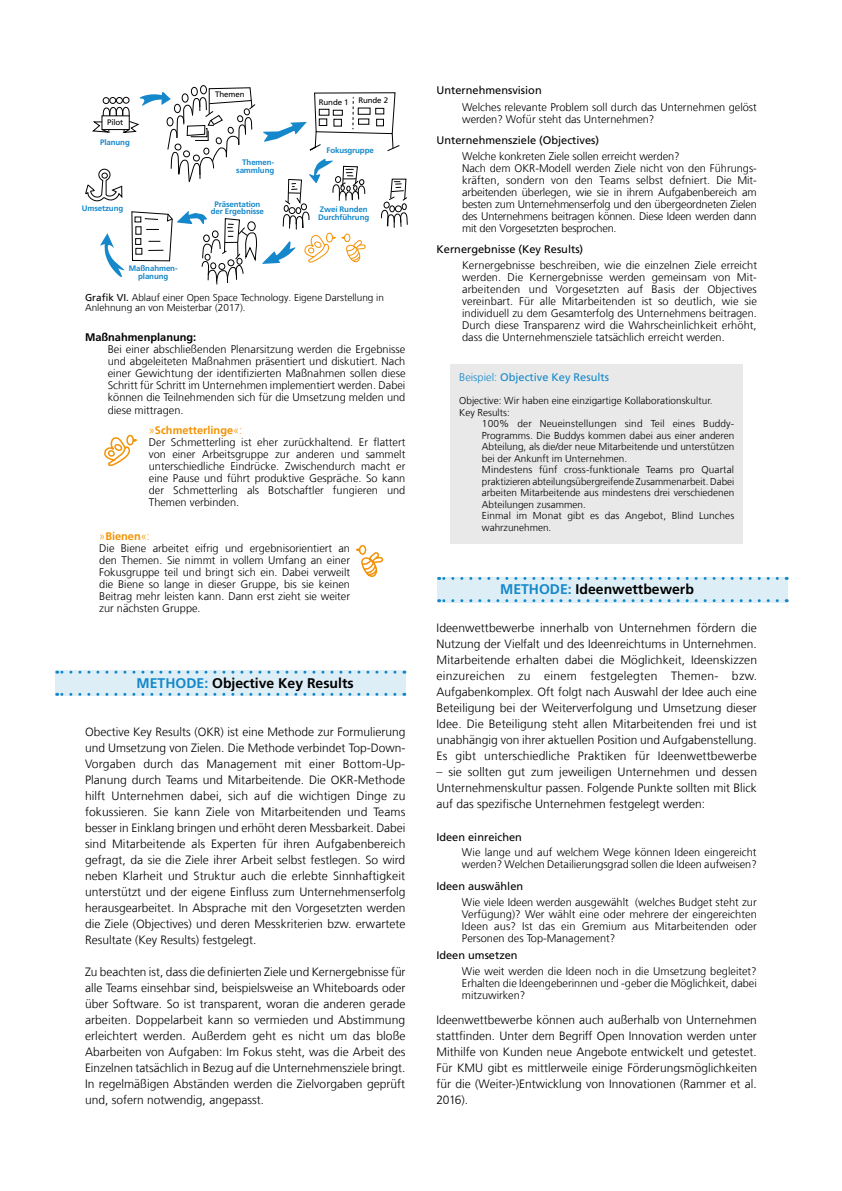
<style>
.page{position:relative;width:842px;height:1191px;background:#fff}
.page>*{position:absolute;margin:0;border:0;box-sizing:border-box;transform-origin:0 0}
.t1{font:700 14px "Frutiger LT Com";color:#000}
.Fließtext_Blocksatz{font:300 12px/16px "Frutiger LT Com";color:#000;text-align:justify}
.Absatzformat_7{font:300 11px/12px "Frutiger LT Com";color:#000;text-align:justify}
.Absatzformat_1{font:300 11px/12px "Frutiger LT Com";color:#000;text-align:justify}
.t2{font:11px "Frutiger LT Com";color:#000}
.BeispielTEXT{font:11px "Frutiger LT Com";color:#1488ca}
.t3{font:700 11px "Frutiger LT Com";color:#f39200}
.t4{font:700 11px "Frutiger LT Com";color:#000}
.Absatzformat_1-2{font:300 10px/11.5px "Frutiger LT Com";color:#000;text-align:justify}
.BeispielTEXT-2{font:300 10px "Frutiger LT Com";color:#000}
.t5{font:700 7.9px/7.4px "Frutiger LT Com";letter-spacing:-.015em;color:#1488ca;text-align:center}
.t6{font:7.9px "Frutiger LT Com";letter-spacing:-.015em;color:#000}
.t7{font:300 6.9px "Frutiger LT Com";color:#000}
.s1{font-weight:400}
.s2{font-weight:300}
.s3{color:#1488ca}
</style>
<div class="page">
<div style="left:451px;top:364px;width:292px;height:180px;background:#e9e9e9"></div>
<div style="left:55px;top:670px;width:350px;height:26px;background:#deeef7"></div>
<svg style="left:57px;top:693px;width:338px;height:3px"></svg>
<svg style="left:57px;top:670px;width:338px;height:3px"></svg>
<svg style="left:355px;top:545px;width:29px;height:32px"></svg>
<svg style="left:104px;top:434px;width:34px;height:33px"></svg>
<div style="left:437px;top:577px;width:351px;height:25px;background:#deeef7"></div>
<svg style="left:439px;top:599px;width:338px;height:3px"></svg>
<svg style="left:439px;top:577px;width:338px;height:3px"></svg>
<div style="left:200px;top:85px;width:7px;height:9px;border:1px solid #010202;border-radius:50%"></div>
<svg style="left:85px;top:87px;width:323px;height:198px"></svg>
<p class="t6" style="left:215px;top:90px;width:31px">Themen</p>
<p class="t2" style="left:437px;top:84px;width:107px">Unternehmensvision</p>
<p class="Absatzformat_7" style="left:462px;top:101px;width:296px">Welches relevante Problem soll durch das Unternehmen gelöst werden? Wofür steht das Unternehmen?</p>
<p class="t2" style="left:437px;top:133px;width:164px">Unternehmensziele (Objectives)</p>
<p class="Absatzformat_7" style="left:462px;top:150px;width:219px">Welche konkreten Ziele sollen erreicht werden?</p>
<p class="Absatzformat_7" style="left:462px;top:162px;width:296px">Nach dem OKR-Modell werden Ziele nicht von den Führungs&shy;kräften, sondern von den Teams selbst defniert. Die Mit&shy;arbeitenden überlegen, wie sie in ihrem Aufgabenbereich am besten zum Unternehmenserfolg und den übergeordneten Zielen des Unternehmens beitragen können. Diese Ideen werden dann mit den Vorgesetzten besprochen.</p>
<p class="t2" style="left:437px;top:242px;width:148px">Kernergebnisse (Key Results)</p>
<p class="Absatzformat_7" style="left:462px;top:259px;width:296px">Kernergebnisse beschreiben, wie die einzelnen Ziele erreicht werden. Die Kernergebnisse werden gemeinsam von Mit&shy;arbeitenden und Vorgesetzten auf Basis der Objectives vereinbart. Für alle Mitarbeitenden ist so deutlich, wie sie individuell zu dem Gesamterfolg des Unternehmens beitragen.<br>Durch diese Transparenz wird die Wahrscheinlichkeit erhöht, dass die Unternehmensziele tatsächlich erreicht werden.</p>
<p class="t6" style="left:319px;top:96px;width:71px">Runde 1 Runde 2</p>
<p class="t6" style="left:107px;top:118px;width:18px">Pilot</p>
<p class="t5" style="left:100px;top:139px;width:31px">Planung</p>
<p class="t5" style="left:326px;top:146px;width:49px">Fokusgruppe</p>
<p class="t5" style="left:236px;top:158px;width:39px;line-height:7.9px;text-align:right">Themen&shy;sammlung</p>
<p class="t5" style="left:211px;top:201px;width:55px">Präsentation der Ergebnisse</p>
<p class="t5" style="left:82px;top:205px;width:43px">Umsetzung</p>
<p class="t5" style="left:318px;top:205px;width:53px;line-height:7.9px;text-align:left">Zwei Runden<br>Durchführung</p>
<p class="t5" style="left:129px;top:265px;width:50px">Maßnahmen&shy;planung</p>
<p class="Absatzformat_1-2" style="left:85px;top:292px;width:300px"><span class="s1">Grafik VI.</span> Ablauf einer Open Space Technology. Eigene Darstellung in</p>
<p class="Absatzformat_1-2" style="left:85px;top:302px;width:162px">Anlehnung an von Meisterbar (2017).</p>
<p class="t7" style="left:85px;top:299px;width:326px"><span class="s1">Abbildung 57:</span> Ablauf einer Open-Space-Technology. Eigene Darstellung nach https://youtu.be/hJpTQpLLK7E.</p>
<p class="t4" style="left:85px;top:331px;width:113px">Maßnahmenplanung:</p>
<p class="Absatzformat_1" style="left:108px;top:343px;width:299px">Bei einer abschließenden Plenarsitzung werden die Ergebnisse und abgeleiteten Maßnahmen präsentiert und diskutiert. Nach einer Gewichtung der identifizierten Maßnahmen sollen diese Schritt für Schritt im Unternehmen implementiert werden. Dabei können die Teilnehmenden sich für die Umsetzung melden und</p>
<p class="Absatzformat_1" style="left:108px;top:404px;width:77px">diese mittragen.</p>
<p class="BeispielTEXT" style="left:459px;top:371px;width:151px"><span class="s2">Beispiel:</span> Objective Key Results</p>
<p class="BeispielTEXT-2" style="left:459px;top:395px;width:255px">Objective: Wir haben eine einzigartige Kollaborationskultur.</p>
<p class="BeispielTEXT-2" style="left:459px;top:406px;width:52px">Key Results:</p>
<p class="Absatzformat_1-2" style="left:482px;top:418px;width:254px">100% der Neueinstellungen sind Teil eines Buddy-Programms. Die Buddys kommen dabei aus einer anderen Abteilung, als die/der neue Mitarbeitende und unterstützen bei der Ankunft im Unternehmen.</p>
<p class="Absatzformat_1-2" style="left:482px;top:464px;width:254px">Mindestens fünf cross-funktionale Teams pro Quartal praktizieren abteilungsübergreifende Zusammenarbeit. Dabei arbeiten Mitarbeitende aus mindestens drei verschiedenen Abteilungen zusammen.</p>
<p class="Absatzformat_1-2" style="left:482px;top:510px;width:254px">Einmal im Monat gibt es das Angebot, Blind Lunches wahrzunehmen.</p>
<p class="t3" style="left:149px;top:424px;width:95px"><span class="s2">»</span>Schmetterlinge<span class="s2">«:</span></p>
<p class="Absatzformat_7" style="left:149px;top:436px;width:258px">Der Schmetterling ist eher zurückhaltend. Er flattert von einer Arbeitsgruppe zur anderen und sammelt unterschiedliche Eindrücke. Zwischendurch macht er eine Pause und führt produktive Gespräche. So kann der Schmetterling als Botschaftler fungieren und Themen verbinden.</p>
<p class="t3" style="left:99px;top:530px;width:52px"><span class="s2">»</span>Bienen<span class="s2">«:</span></p>
<p class="Absatzformat_7" style="left:99px;top:542px;width:252px">Die Biene arbeitet eifrig und ergebnisorientiert an den Themen. Sie nimmt in vollem Umfang an einer Fokusgruppe teil und bringt sich ein. Dabei verweilt die Biene so lange in dieser Gruppe, bis sie keinen Beitrag mehr leisten kann. Dann erst zieht sie weiter zur nächsten Gruppe.</p>
<p class="t1" style="left:500px;top:580px;width:195px"><span class="s3">METHODE:</span> Ideenwettbewerb</p>
<p class="t1" style="left:137px;top:675px;width:219px"><span class="s3">METHODE:</span> Objective Key Results</p>
<p class="Fließtext_Blocksatz" style="left:85px;top:724px;width:322px">Obective Key Results (OKR) ist eine Methode zur Formulierung und Umsetzung von Zielen. Die Methode verbindet Top-Down-Vorgaben durch das Management mit einer Bottom-Up-Planung durch Teams und Mitarbeitende. Die OKR-Methode hilft Unternehmen dabei, sich auf die wichtigen Dinge zu fokussieren. Sie kann Ziele von Mitarbeitenden und Teams besser in Einklang bringen und erhöht deren Messbarkeit. Dabei sind Mitarbeitende als Experten für ihren Aufgabenbereich gefragt, da sie die Ziele ihrer Arbeit selbst festlegen. So wird neben Klarheit und Struktur auch die erlebte Sinnhaftigkeit unterstützt und der eigene Einfluss zum Unternehmenserfolg herausgearbeitet. In Absprache mit den Vorgesetzten werden die Ziele (Objectives) und deren Messkriterien bzw. erwartete Resultate (Key Results) festgelegt.</p>
<p class="Fließtext_Blocksatz" style="left:85px;top:964px;width:322px">Zu beachten ist, dass die definierten Ziele und Kernergebnisse für alle Teams einsehbar sind, beispielsweise an Whiteboards oder über Software. So ist transparent, woran die anderen gerade arbeiten. Doppelarbeit kann so vermieden und Abstimmung erleichtert werden. Außerdem geht es nicht um das bloße Abarbeiten von Aufgaben: Im Fokus steht, was die Arbeit des Einzelnen tatsächlich in Bezug auf die Unternehmensziele bringt.<br>In regelmäßigen Abständen werden die Zielvorgaben geprüft und, sofern notwendig, angepasst.</p>
<p class="Fließtext_Blocksatz" style="left:437px;top:620px;width:322px">Ideenwettbewerbe innerhalb von Unternehmen fördern die Nutzung der Vielfalt und des Ideenreichtums in Unternehmen.<br>Mitarbeitende erhalten dabei die Möglichkeit, Ideenskizzen einzureichen zu einem festgelegten Themen- bzw.<br>Aufgabenkomplex. Oft folgt nach Auswahl der Idee auch eine Beteiligung bei der Weiterverfolgung und Umsetzung dieser Idee. Die Beteiligung steht allen Mitarbeitenden frei und ist unabhängig von ihrer aktuellen Position und Aufgabenstellung.</p>
<p class="Fließtext_Blocksatz" style="left:437px;top:748px;width:322px">Es gibt unterschiedliche Praktiken für Ideenwettbewerbe</p>
<p class="Fließtext_Blocksatz" style="left:437px;top:764px;width:322px">– sie sollten gut zum jeweiligen Unternehmen und dessen Unternehmenskultur passen. Folgende Punkte sollten mit Blick auf das spezifische Unternehmen festgelegt werden:</p>
<p class="t2" style="left:436px;top:830px;width:87px">Ideen einreichen</p>
<p class="Absatzformat_7" style="left:462px;top:846px;width:296px">Wie lange und auf welchem Wege können Ideen eingereicht werden? Welchen Detailierungsgrad sollen die Ideen aufweisen?</p>
<p class="t2" style="left:436px;top:879px;width:88px">Ideen auswählen</p>
<p class="Absatzformat_7" style="left:462px;top:896px;width:296px">Wie viele Ideen werden ausgewählt (welches Budget steht zur Verfügung)? Wer wählt eine oder mehrere der eingereichten Ideen aus? Ist das ein Gremium aus Mitarbeitenden oder Personen des Top-Management?</p>
<p class="t2" style="left:436px;top:948px;width:83px">Ideen umsetzen</p>
<p class="Absatzformat_7" style="left:462px;top:965px;width:296px">Wie weit werden die Ideen noch in die Umsetzung begleitet?<br>Erhalten die Ideengeberinnen und -geber die Möglichkeit, dabei mitzuwirken?</p>
<p class="Fließtext_Blocksatz" style="left:437px;top:1012px;width:322px">Ideenwettbewerbe können auch außerhalb von Unternehmen stattfinden. Unter dem Begriff Open Innovation werden unter Mithilfe von Kunden neue Angebote entwickelt und getestet.<br>Für KMU gibt es mittlerweile einige Förderungsmöglichkeiten für die (Weiter-)Entwicklung von Innovationen (Rammer et al.<br>2016).</p>
</div>
